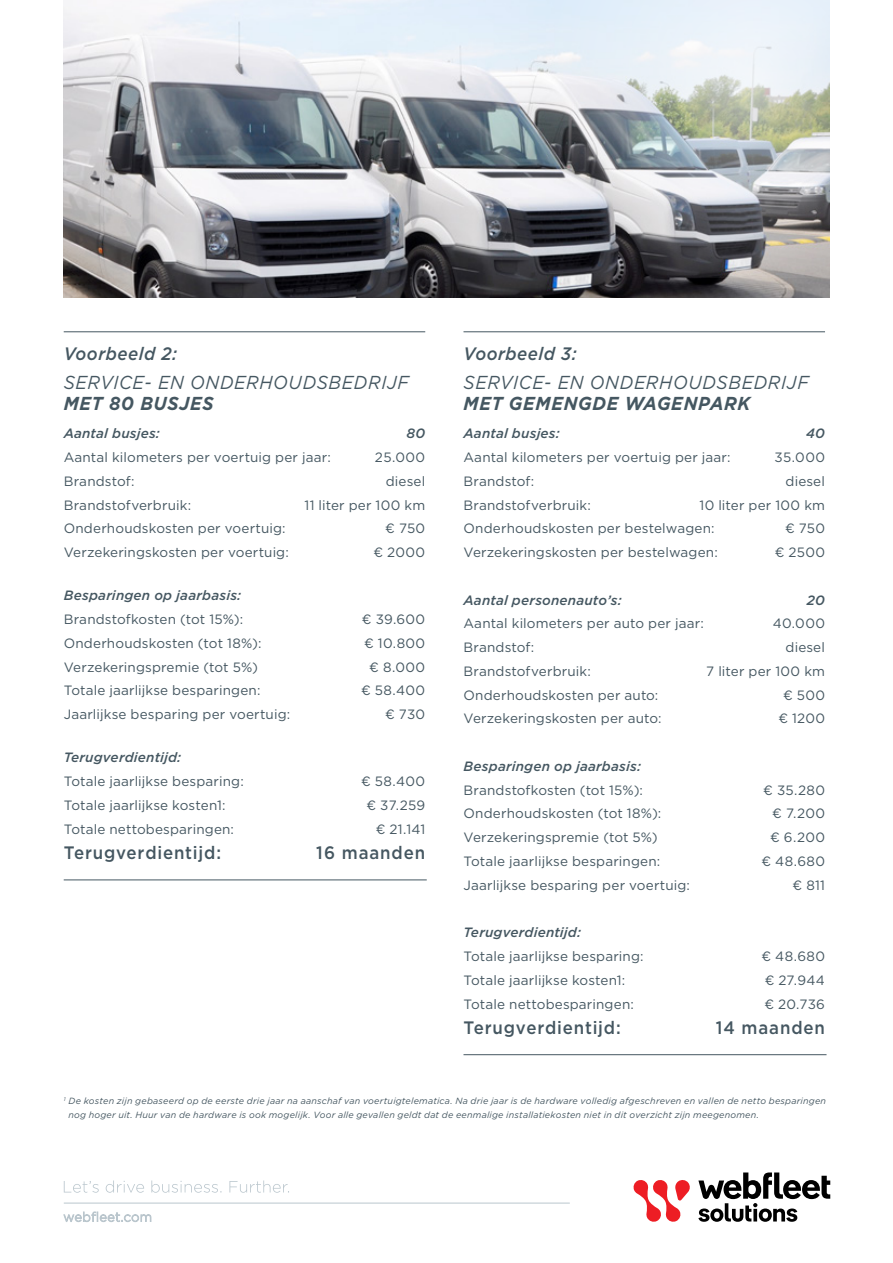
<style>
.page{position:relative;width:893px;height:1263px;background:#fff}
.page>*{position:absolute;margin:0;border:0;box-sizing:border-box;transform-origin:0 0}
.t1{font:italic 18.75px "Gotham";letter-spacing:.035em;color:#455761;scale:.94 1}
.t2{font:italic 700 18.75px "Gotham HTF";letter-spacing:.035em;color:#455761;scale:.94 1}
.t3{font:500 18px "Gotham";color:#455761;scale:.94 1}
.t4{font:italic 500 18px "Gotham";letter-spacing:.03em;color:#455761;scale:.94 1}
.t5{font:13.5px/23.7px "Gotham";letter-spacing:.015em;color:#455761}
.t6{font:italic 500 13.5px "Gotham";letter-spacing:.01em;color:#455761}
.t7{font:italic 9px/13.5px "Gotham";letter-spacing:.02em;color:#455761}
</style>
<div class="page">
<img style="left:64px;top:0;width:765px;height:298px">
<svg style="left:526px;top:0;width:304px;height:278px;background:#b0b4b7"></svg>
<hr style="left:64px;top:1203px;width:506px;height:1px;background:#bac6cd">
<svg style="left:64px;top:1212px;width:87px;height:10px"></svg>
<svg style="left:64px;top:1180px;width:225px;height:13px"></svg>
<svg style="left:698px;top:1172px;width:132px;height:50px"></svg>
<svg style="left:633px;top:1180px;width:57px;height:42px"></svg>
<hr style="left:64px;top:331px;width:361px;height:1px;background:#455761">
<hr style="left:64px;top:879px;width:363px;height:1px;background:#455761">
<hr style="left:463px;top:331px;width:362px;height:1px;background:#455761">
<hr style="left:463px;top:1054px;width:363px;height:1px;background:#455761">
<h2 class="t4" style="left:64px;top:342px;width:122px">Voorbeeld 2:</h2>
<h1 class="t1" style="left:64px;top:371px;width:369px">Service- en onderhoudsbedrijf</h1>
<h1 class="t2" style="left:64px;top:393px;width:161px">MET 80 BUSJES</h1>
<p class="t6" style="left:64px;top:425px;width:98px">Aantal busjes:</p>
<p class="t6" style="left:406px;top:425px;width:20px">80</p>
<p class="t5" style="left:64px;top:445px;width:269px">Aantal kilometers per voertuig per jaar:</p>
<p class="t5" style="left:375px;top:445px;width:52px">25.000</p>
<p class="t5" style="left:64px;top:469px;width:72px">Brandstof:</p>
<p class="t5" style="left:386px;top:469px;width:41px">diesel</p>
<p class="t5" style="left:64px;top:493px;width:129px">Brandstofverbruik:</p>
<p class="t5" style="left:305px;top:493px;width:122px">11 liter per 100 km</p>
<p class="t5" style="left:64px;top:516px;width:223px">Onderhoudskosten per voertuig:</p>
<p class="t5" style="left:385px;top:516px;width:41px">€ 750</p>
<p class="t5" style="left:64px;top:540px;width:227px">Verzekeringskosten per voertuig:</p>
<p class="t5" style="left:374px;top:540px;width:53px">€ 2000</p>
<p class="t6" style="left:64px;top:587px;width:179px">Besparingen op jaarbasis:</p>
<p class="t5" style="left:64px;top:607px;width:181px">Brandstofkosten (tot 15%):</p>
<p class="t5" style="left:362px;top:607px;width:65px">€ 39.600</p>
<p class="t5" style="left:64px;top:631px;width:199px">Onderhoudskosten (tot 18%):</p>
<p class="t5" style="left:364px;top:631px;width:63px">€ 10.800</p>
<p class="t5" style="left:64px;top:655px;width:196px">Verzekeringspremie (tot 5%)</p>
<p class="t5" style="left:369px;top:655px;width:58px">€ 8.000</p>
<p class="t5" style="left:64px;top:678px;width:198px">Totale jaarlijkse besparingen:</p>
<p class="t5" style="left:361px;top:678px;width:66px">€ 58.400</p>
<p class="t5" style="left:64px;top:702px;width:228px">Jaarlijkse besparing per voertuig:</p>
<p class="t5" style="left:385px;top:702px;width:42px">€ 730</p>
<p class="t6" style="left:64px;top:749px;width:119px">Terugverdientijd:</p>
<p class="t5" style="left:64px;top:769px;width:182px">Totale jaarlijkse besparing:</p>
<p class="t5" style="left:361px;top:769px;width:66px">€ 58.400</p>
<p class="t5" style="left:64px;top:793px;width:163px">Totale jaarlijkse kosten1:</p>
<p class="t5" style="left:367px;top:793px;width:60px">€ 37.259</p>
<p class="t5" style="left:64px;top:817px;width:172px">Totale nettobesparingen:</p>
<p class="t5" style="left:376px;top:817px;width:51px">€ 21.141</p>
<h2 class="t3" style="left:64px;top:841px;width:169px">Terugverdientijd:</h2>
<h2 class="t3" style="left:316px;top:841px;width:117px">16 maanden</h2>
<h2 class="t4" style="left:463px;top:342px;width:122px">Voorbeeld 3:</h2>
<h1 class="t1" style="left:463px;top:371px;width:369px">Service- en onderhoudsbedrijf</h1>
<h1 class="t2" style="left:463px;top:393px;width:306px">MET GEMENGDE WAGENPARK</h1>
<p class="t6" style="left:463px;top:425px;width:98px">Aantal busjes:</p>
<p class="t6" style="left:806px;top:425px;width:20px">40</p>
<p class="t5" style="left:463px;top:445px;width:269px">Aantal kilometers per voertuig per jaar:</p>
<p class="t5" style="left:775px;top:445px;width:52px">35.000</p>
<p class="t5" style="left:463px;top:469px;width:72px">Brandstof:</p>
<p class="t5" style="left:786px;top:469px;width:41px">diesel</p>
<p class="t5" style="left:463px;top:493px;width:129px">Brandstofverbruik:</p>
<p class="t5" style="left:463px;top:493px;width:363px;text-indent:236px">10 liter per 100 km<br>Onderhoudskosten per bestelwagen:</p>
<p class="t5" style="left:785px;top:516px;width:41px">€ 750</p>
<p class="t5" style="left:463px;top:540px;width:256px">Verzekeringskosten per bestelwagen:</p>
<p class="t5" style="left:775px;top:540px;width:52px">€ 2500</p>
<p class="t6" style="left:463px;top:591px;width:160px">Aantal personenauto’s:</p>
<p class="t6" style="left:807px;top:591px;width:20px">20</p>
<p class="t5" style="left:463px;top:611px;width:242px">Aantal kilometers per auto per jaar:</p>
<p class="t5" style="left:773px;top:611px;width:54px">40.000</p>
<p class="t5" style="left:463px;top:635px;width:72px">Brandstof:</p>
<p class="t5" style="left:786px;top:635px;width:41px">diesel</p>
<p class="t5" style="left:463px;top:659px;width:129px">Brandstofverbruik:</p>
<p class="t5" style="left:706px;top:659px;width:120px">7 liter per 100 km</p>
<p class="t5" style="left:463px;top:683px;width:196px">Onderhoudskosten per auto:</p>
<p class="t5" style="left:783px;top:683px;width:43px">€ 500</p>
<p class="t5" style="left:463px;top:706px;width:200px">Verzekeringskosten per auto:</p>
<p class="t5" style="left:778px;top:706px;width:48px">€ 1200</p>
<p class="t6" style="left:463px;top:757px;width:179px">Besparingen op jaarbasis:</p>
<p class="t5" style="left:463px;top:778px;width:181px">Brandstofkosten (tot 15%):</p>
<p class="t5" style="left:763px;top:778px;width:63px">€ 35.280</p>
<p class="t5" style="left:463px;top:801px;width:199px">Onderhoudskosten (tot 18%):</p>
<p class="t5" style="left:772px;top:801px;width:54px">€ 7.200</p>
<p class="t5" style="left:463px;top:825px;width:196px">Verzekeringspremie (tot 5%)</p>
<p class="t5" style="left:770px;top:825px;width:56px">€ 6.200</p>
<p class="t5" style="left:463px;top:849px;width:198px">Totale jaarlijkse besparingen:</p>
<p class="t5" style="left:761px;top:849px;width:65px">€ 48.680</p>
<p class="t5" style="left:463px;top:873px;width:228px">Jaarlijkse besparing per voertuig:</p>
<p class="t5" style="left:793px;top:873px;width:34px">€ 811</p>
<p class="t6" style="left:463px;top:924px;width:119px">Terugverdientijd:</p>
<p class="t5" style="left:463px;top:944px;width:182px">Totale jaarlijkse besparing:</p>
<p class="t5" style="left:761px;top:944px;width:65px">€ 48.680</p>
<p class="t5" style="left:463px;top:968px;width:163px">Totale jaarlijkse kosten1:</p>
<p class="t5" style="left:765px;top:968px;width:62px">€ 27.944</p>
<p class="t5" style="left:463px;top:991px;width:172px">Totale nettobesparingen:</p>
<p class="t5" style="left:764px;top:991px;width:62px">€ 20.736</p>
<h2 class="t3" style="left:463px;top:1016px;width:169px">Terugverdientijd:</h2>
<h2 class="t3" style="left:716px;top:1016px;width:117px">14 maanden</h2>
<p class="t7" style="left:68px;top:1094px;width:759px;text-indent:-5px"><sup>1</sup> D e kosten zijn gebaseerd op de eerste drie jaar na aanschaf van voertuigtelematica. Na drie jaar is de hardware volledig afgeschreven en vallen de netto besparingen nog hoger uit. Huur van de hardware is ook mogelijk. Voor alle gevallen geldt dat de eenmalige installatiekosten niet in dit overzicht zijn meegenomen.</p>
</div>
